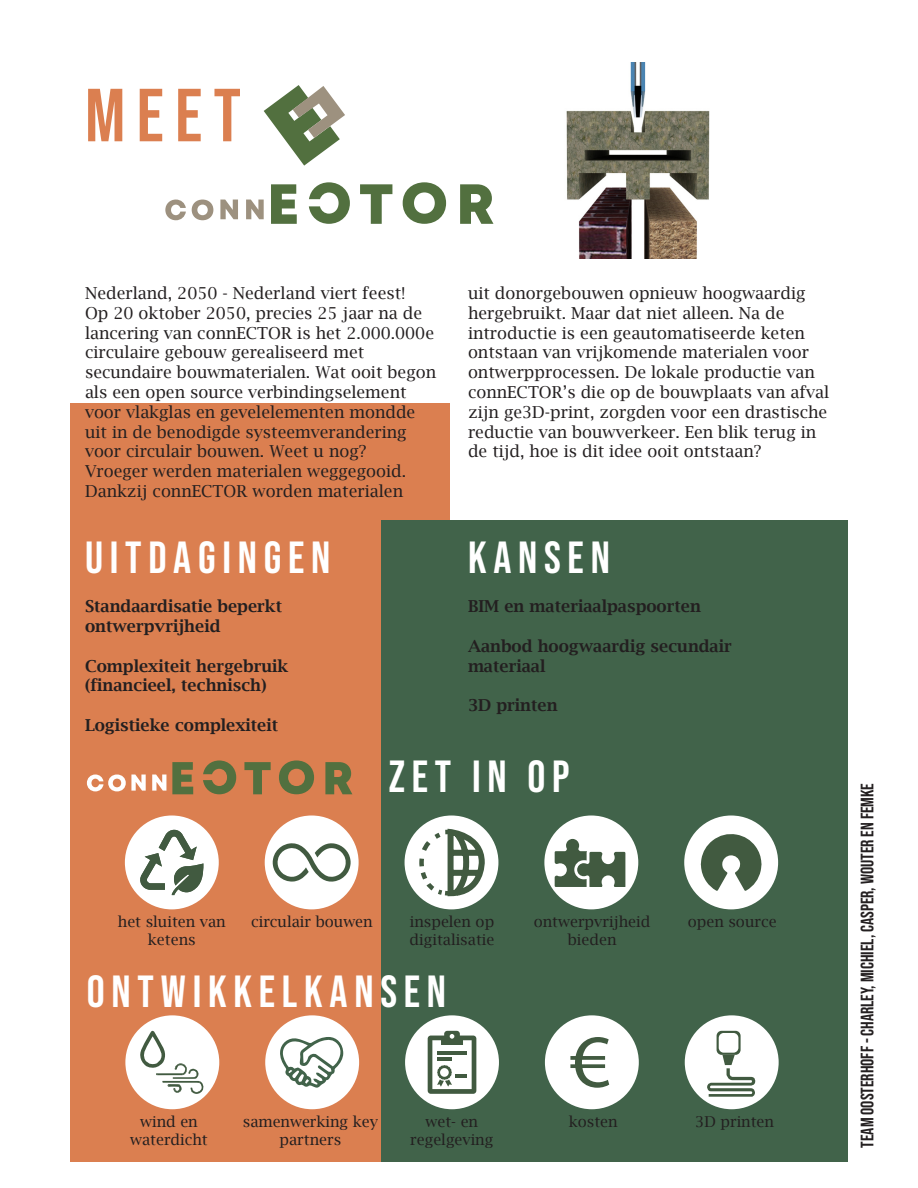
<style>
.page{position:relative;width:918px;height:1188px;background:#fff}
.page>*{position:absolute;margin:0;border:0;box-sizing:border-box;transform-origin:0 0}
.t1{font:75px "Bebas Neue";color:#db7f50}
.t2{font:45px "Bebas Neue";letter-spacing:.15em;color:#fff}
.t3{font:18px "Bebas Neue";color:#231f20}
.Inleiding{font:16.5px/19.8px "Lucida Bright";color:#231f20}
.Kansen_en_uitdagigne{font:600 16.5px/19.8px "Lucida Bright";color:#231f20}
.themas{font:15px/18px "Lucida Bright";color:#231f20;text-align:center}
</style>
<div class="page">
<svg style="left:165px;top:200px;width:21px;height:20px"></svg>
<svg style="left:192px;top:200px;width:21px;height:20px"></svg>
<svg style="left:220px;top:200px;width:18px;height:19px"></svg>
<svg style="left:246px;top:200px;width:18px;height:19px"></svg>
<svg style="left:271px;top:184px;width:26px;height:40px"></svg>
<svg style="left:309px;top:182px;width:41px;height:42px"></svg>
<svg style="left:360px;top:184px;width:32px;height:40px"></svg>
<svg style="left:403px;top:182px;width:43px;height:42px"></svg>
<svg style="left:460px;top:184px;width:33px;height:40px"></svg>
<svg style="left:264px;top:85px;width:81px;height:81px"></svg>
<div style="left:70px;top:403px;width:379px;height:759px;background:#db7f50"></div>
<div style="left:381px;top:520px;width:467px;height:642px;background:#41634a"></div>
<div style="left:125px;top:816px;width:94px;height:93px;background:#fff;border-radius:50%"></div>
<div style="left:265px;top:816px;width:94px;height:93px;background:#fff;border-radius:50%"></div>
<div style="left:405px;top:816px;width:93px;height:93px;background:#fff;border-radius:50%"></div>
<div style="left:544px;top:816px;width:94px;height:93px;background:#fff;border-radius:50%"></div>
<div style="left:684px;top:816px;width:94px;height:93px;background:#fff;border-radius:50%"></div>
<div style="left:125px;top:1015px;width:94px;height:94px;background:#fff;border-radius:50%"></div>
<div style="left:265px;top:1015px;width:94px;height:94px;background:#fff;border-radius:50%"></div>
<div style="left:405px;top:1015px;width:94px;height:94px;background:#fff;border-radius:50%"></div>
<div style="left:545px;top:1015px;width:94px;height:94px;background:#fff;border-radius:50%"></div>
<div style="left:685px;top:1015px;width:94px;height:94px;background:#fff;border-radius:50%"></div>
<svg style="left:417px;top:825px;width:71px;height:74px"></svg>
<svg style="left:273px;top:843px;width:78px;height:39px"></svg>
<svg style="left:87px;top:775px;width:59px;height:16px"></svg>
<svg style="left:152px;top:775px;width:14px;height:16px"></svg>
<svg style="left:172px;top:762px;width:21px;height:32px"></svg>
<svg style="left:203px;top:760px;width:33px;height:34px"></svg>
<svg style="left:244px;top:762px;width:27px;height:32px"></svg>
<svg style="left:279px;top:760px;width:35px;height:34px"></svg>
<svg style="left:325px;top:762px;width:27px;height:32px"></svg>
<svg style="left:707px;top:1031px;width:49px;height:66px"></svg>
<img style="left:566px;top:62px;width:144px;height:196px">
<svg style="left:140px;top:830px;width:63px;height:65px"></svg>
<svg style="left:555px;top:839px;width:70px;height:47px"></svg>
<svg style="left:280px;top:1037px;width:63px;height:51px"></svg>
<svg style="left:428px;top:1031px;width:48px;height:63px"></svg>
<svg style="left:140px;top:1030px;width:64px;height:64px"></svg>
<svg style="left:570px;top:1037px;width:39px;height:51px"></svg>
<svg style="left:701px;top:834px;width:61px;height:57px"></svg>
<p class="t1" style="left:85px;top:73px;width:157px">MEET</p>
<p class="Inleiding" style="left:85px;top:283px;width:353px">Nederland, 2050 - Nederland viert feest!<br>Op 20 oktober 2050, precies 25 jaar na de lancering van connECTOR is het 2.000.000e circulaire gebouw gerealiseerd met secundaire bouwmaterialen. Wat ooit begon als een open source verbindingselement voor vlakglas en gevelelementen mondde uit in de benodigde systeemverandering voor circulair bouwen. Weet u nog?<br>Vroeger werden materialen weggegooid.<br>Dankzij connECTOR worden materialen</p>
<p class="Inleiding" style="left:468px;top:283px;width:363px">uit donorgebouwen opnieuw hoogwaardig hergebruikt. Maar dat niet alleen. Na de introductie is een geautomatiseerde keten ontstaan van vrijkomende materialen voor ontwerpprocessen. De lokale productie van connECTOR’s die op de bouwplaats van afval zijn ge3D-print, zorgden voor een drastische reductie van bouwverkeer. Een blik terug in de tijd, hoe is dit idee ooit ontstaan?</p>
<p class="t2" style="left:85px;top:532px;width:247px">UITDAGINGEN</p>
<p class="Kansen_en_uitdagigne" style="left:85px;top:596px;width:199px">Standaardisatie beperkt ontwerpvrijheid</p>
<p class="Kansen_en_uitdagigne" style="left:85px;top:656px;width:205px">Complexiteit hergebruik (financieel, technisch)</p>
<p class="Kansen_en_uitdagigne" style="left:85px;top:715px;width:195px">Logistieke complexiteit</p>
<p class="t2" style="left:468px;top:532px;width:143px">KANSEN</p>
<p class="Kansen_en_uitdagigne" style="left:468px;top:596px;width:234px">BIM en materiaalpaspoorten</p>
<p class="Kansen_en_uitdagigne" style="left:468px;top:636px;width:265px">Aanbod hoogwaardig secundair materiaal</p>
<p class="Kansen_en_uitdagigne" style="left:468px;top:695px;width:91px">3D printen</p>
<p class="t2" style="left:389px;top:751px;width:182px">ZET IN OP</p>
<p class="themas" style="left:118px;top:912px;width:109px">het sluiten van ketens</p>
<p class="themas" style="left:251px;top:912px;width:123px">circulair bouwen</p>
<p class="themas" style="left:410px;top:912px;width:86px;text-align:left">inspelen op digitalisatie</p>
<p class="themas" style="left:534px;top:912px;width:118px">ontwerpvrijheid bieden</p>
<p class="themas" style="left:688px;top:912px;width:90px">open source</p>
<p class="t2" style="left:87px;top:966px;width:361px">ONTWIKKELKANSEN</p>
<p class="themas" style="left:130px;top:1112px;width:79px">wind en waterdicht</p>
<p class="themas" style="left:243px;top:1112px;width:137px">samenwerking key partners</p>
<p class="themas" style="left:410px;top:1112px;width:85px">wet- en regelgeving</p>
<p class="themas" style="left:569px;top:1112px;width:50px">kosten</p>
<p class="themas" style="left:695px;top:1112px;width:80px">3D printen</p>
<p class="t3" style="left:857px;top:1148px;width:366px;rotate:-90deg">TEAM OOSTERHOFF - CHARLEY, MICHIEL, CASPER, WOUTER EN FEMKE</p>
</div>
